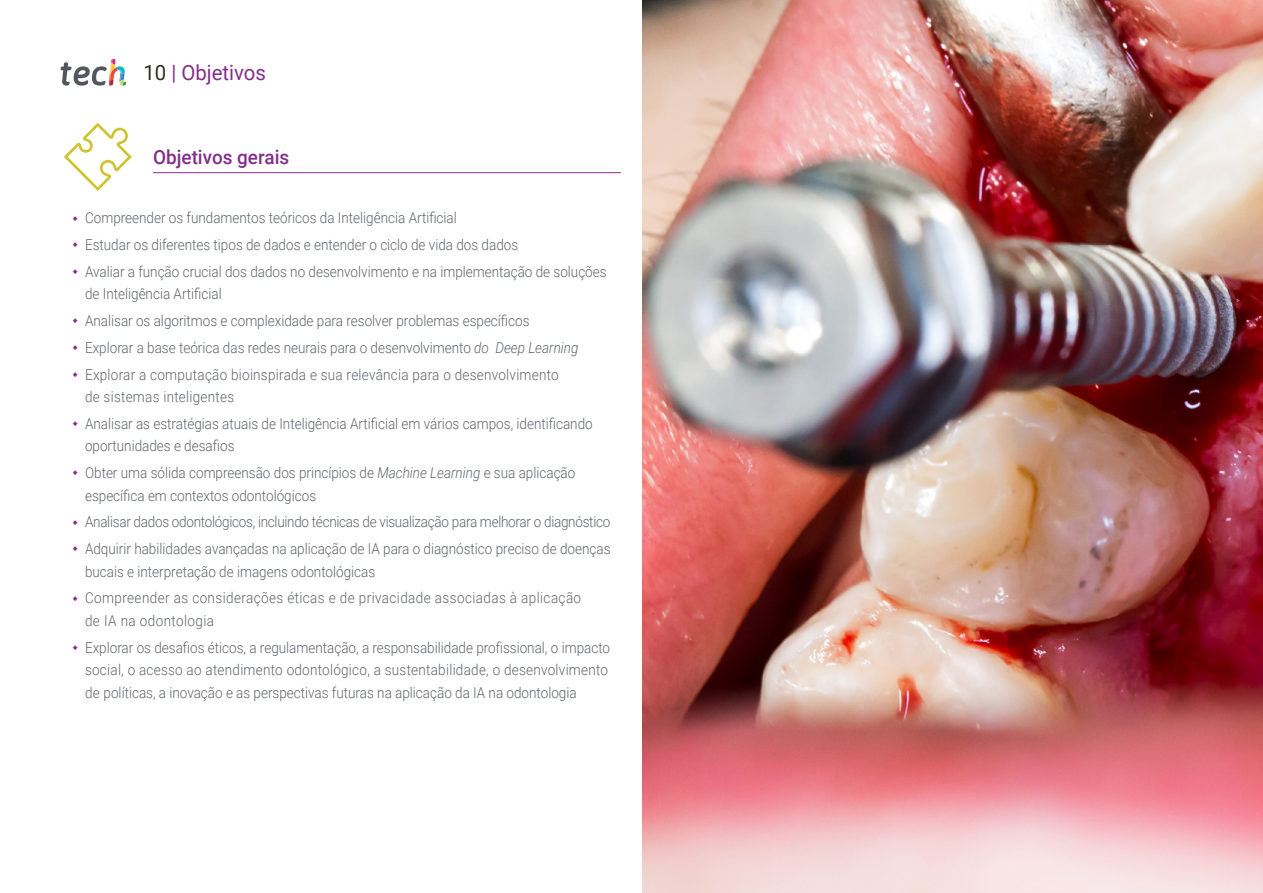
<style>
.page{position:relative;width:1263px;height:893px;background:#fff}
.page>*{position:absolute;margin:0;border:0;box-sizing:border-box;transform-origin:0 0}
.t1{font:21px "Roboto";color:#813089}
.t2{font:500 19.5px "Roboto";color:#813089}
.t3{font:300 15px/26.7px "Roboto";color:#61646a;scale:.9 1}
.t4{font:300 15px/26.7px "Roboto";letter-spacing:.03em;color:#61646a;scale:.9 1}
.s1{color:#312e20}
.s2{font-style:italic}
</style>
<div class="page">
<hr style="left:153px;top:172px;width:468px;height:1px;background:#813089">
<svg style="left:64px;top:123px;width:68px;height:68px"></svg>
<img style="left:642px;top:0;width:621px;height:893px">
<svg style="left:61px;top:59px;width:65px;height:27px"></svg>
<h1 class="t1" style="left:144px;top:57px;width:124px"><span class="s1">10</span> | Objetivos</h1>
<h2 class="t2" style="left:153px;top:144px;width:138px">Objetivos gerais</h2>
<p class="t3" style="left:85px;top:204px;width:581px">Compreender os fundamentos teóricos da Inteligência Artificial<br>Estudar os diferentes tipos de dados e entender o ciclo de vida dos dados<br>Avaliar a função crucial dos dados no desenvolvimento e na implementação de soluções</p>
<p class="t3" style="left:85px;top:280px;width:550px">de Inteligência Artificial<br>Analisar os algoritmos e complexidade para resolver problemas específicos Explorar a base teórica das redes neurais para o desenvolvimento <span class="s2">do Deep Learning </span>Explorar a computação bioinspirada e sua relevância para o desenvolvimento</p>
<p class="t3" style="left:85px;top:383px;width:566px">de sistemas inteligentes<br>Analisar as estratégias atuais de Inteligência Artificial em vários campos, identificando</p>
<p class="t3" style="left:85px;top:432px;width:546px">oportunidades e desafios<br>Obter uma sólida compreensão dos princípios de <span class="s2">Machine Learning</span> e sua aplicação</p>
<p class="t3" style="left:85px;top:481px;width:585px">específica em contextos odontológicos<br>Analisar dados odontológicos, incluindo técnicas de visualização para melhorar o diagnóstico<br>Adquirir habilidades avançadas na aplicação de IA para o diagnóstico preciso de doenças</p>
<p class="t4" style="left:85px;top:557px;width:553px">bucais e interpretação de imagens odontológicas<br>Compreender as considerações éticas e de privacidade associadas à aplicação</p>
<p class="t3" style="left:85px;top:607px;width:585px">de IA na odontologia<br>Explorar os desafios éticos, a regulamentação, a responsabilidade profissional, o impacto</p>
<p class="t3" style="left:85px;top:658px;width:583px;line-height:22.5px">social, o acesso ao atendimento odontológico, a sustentabilidade, o desenvolvimento de políticas, a inovação e as perspectivas futuras na aplicação da IA na odontologia</p>
</div>
